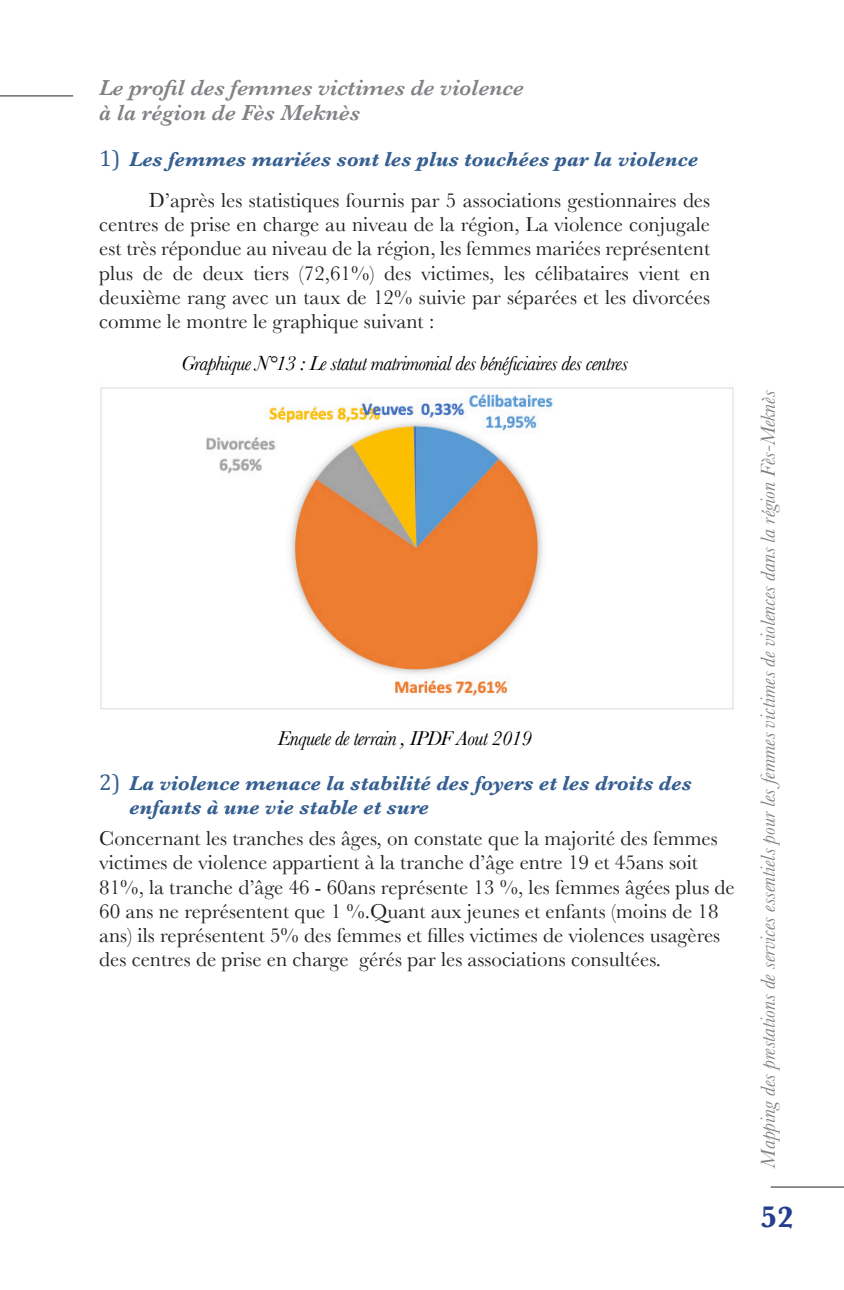
<style>
.page{position:relative;width:844px;height:1290px;background:#fff}
.page>*{position:absolute;margin:0;border:0;box-sizing:border-box;transform-origin:0 0}
.t1{font:700 30.45px "Baskerville";color:#253f8e}
.t2{font:italic 600 22.75px/24.5px "Baskerville";color:#808285}
.Heading_2{font:21px/24.2px "Baskerville";color:#231f20;text-align:justify}
.t3{font:italic 700 21px/24.2px "Baskerville";color:#365f91}
.t4{font:italic 21px "Baskerville";color:#808285}
.t5{font:italic 21px "Baskerville";letter-spacing:-.03em;color:#000}
.s1{font-family:"Cambria";font-weight:400;font-style:normal;font-size:22.75px}
</style>
<div class="page">
<hr style="left:0;top:95px;width:73px;height:1px;background:#231f20">
<hr style="left:770px;top:1186px;width:73px;height:1px;background:#231f20">
<img style="left:100px;top:387px;width:634px;height:323px">
<p class="t2" style="left:99px;top:75px;width:426px">Le profil des femmes victimes de violence à la région de Fès Meknès</p>
<p class="t3" style="left:99px;top:146px;width:600px"><span class="s1">1)</span> Les femmes mariées sont les plus touchées par la violence</p>
<p class="Heading_2" style="left:99px;top:188px;width:612px;text-indent:50px">D’après les statistiques fournis par 5 associations gestionnaires des centres de prise en charge au niveau de la région, La violence conjugale est très répondue au niveau de la région, les femmes mariées représentent plus de de deux tiers (72,61%) des victimes, les célibataires vient en deuxième rang avec un taux de 12% suivie par séparées et les divorcées comme le montre le graphique suivant :</p>
<p class="t5" style="left:181px;top:350px;width:448px">Graphique N°13 : Le statut matrimonial des bénéficiaires des centres</p>
<p class="t5" style="left:277px;top:725px;width:256px">Enquete de terrain , IPDF Aout 2019</p>
<p class="t3" style="left:129px;top:771px;width:564px;text-indent:-30px"><span class="s1">2)</span> La violence menace la stabilité des foyers et les droits des enfants à une vie stable et sure</p>
<p class="Heading_2" style="left:99px;top:826px;width:636px;text-align:left">Concernant les tranches des âges, on constate que la majorité des femmes victimes de violence appartient à la tranche d’âge entre 19 et 45ans soit 81%, la tranche d’âge 46 - 60ans représente 13 %, les femmes âgées plus de 60 ans ne représentent que 1 %.Quant aux jeunes et enfants (moins de 18 ans) ils représentent 5% des femmes et filles victimes de violences usagères des centres de prise en charge gérés par les associations consultées.</p>
<p class="t4" style="left:755px;top:1167px;width:778px;rotate:-90deg">Mapping des prestations de services essentiels pour les femmes victimes de violences dans la région Fès-Meknès</p>
<h1 class="t1" style="left:760px;top:1199px;width:34px">52</h1>
</div>
